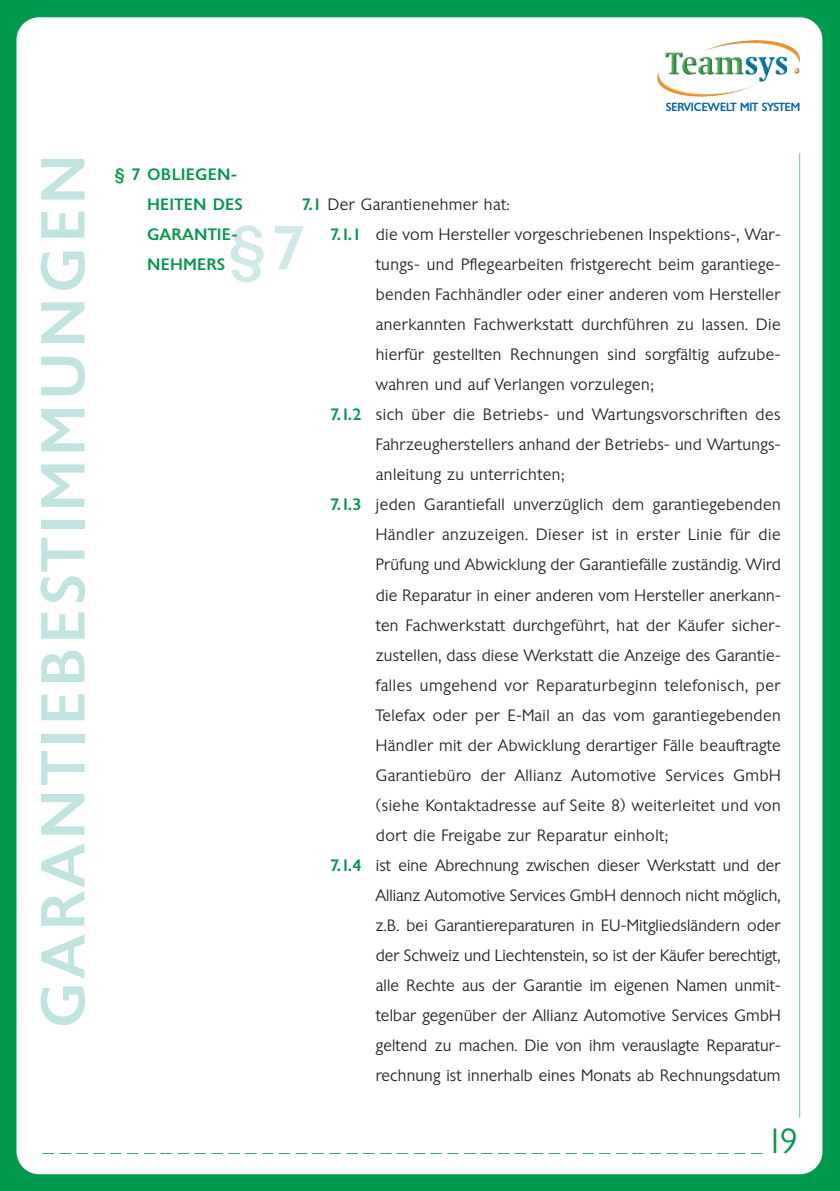
<style>
.page{position:relative;width:840px;height:1191px;background:#fff}
.page>*{position:absolute;margin:0;border:0;box-sizing:border-box;transform-origin:0 0}
.t1{font:500 60px "Chantilly";letter-spacing:.11em;color:#c0e4df}
.t2{font:500 60px "Chantilly";color:#cfeae6}
.t3{font:300 16px "Chantilly";letter-spacing:.025em;color:#231f20}
.t4{font:300 16px "Chantilly";letter-spacing:.005em;color:#231f20}
.t5{font:300 16px "Chantilly";color:#231f20}
.t6{font:500 16px/30px "Chantilly";letter-spacing:.055em;color:#00984a}
.t7{font:500 11.4px "Chantilly";color:#0062a8}
.s1{font-weight:500;color:#00984a}
</style>
<div class="page">
<div style="left:0;top:0;width:839px;height:1191px;background:#00984a"></div>
<div style="left:16px;top:17px;width:806px;height:1157px;background:#fff;border-radius:23px"></div>
<hr style="left:798px;top:153px;width:1px;height:964px;background:#5dc4ba">
<img style="left:657px;top:40px;width:143px;height:57px">
<h1 class="t1" style="left:41px;top:1027px;width:873px;rotate:-90deg">GARANTIEBESTIMMUNGEN</h1>
<p class="t7" style="left:665px;top:103px;width:136px">SERVICEWELT MIT SYSTEM</p>
<p class="t6" style="left:147px;top:162px;width:97px;text-indent:-32px">§ 7 OBLIEGEN-<br>HEITEN DES<br>GARANTIE-<br>NEHMERS</p>
<p class="t3" style="left:302px;top:199px;width:209px"><span class="s1">7.1</span> Der Garantienehmer hat:</p>
<p class="t3" style="left:330px;top:229px;width:451px"><span class="s1">7.1.1</span> die vom Hersteller vorgeschriebenen Inspektions-, War-</p>
<p class="t3" style="left:375px;top:259px;width:406px">tungs- und Pflegearbeiten fristgerecht beim garantiege-</p>
<p class="t3" style="left:375px;top:289px;width:406px">benden Fachhändler oder einer anderen vom Hersteller</p>
<p class="t3" style="left:375px;top:319px;width:406px">anerkannten Fachwerkstatt durchführen zu lassen. Die</p>
<p class="t3" style="left:375px;top:349px;width:406px">hierfür gestellten Rechnungen sind sorgfältig aufzube-</p>
<p class="t3" style="left:375px;top:379px;width:279px">wahren und auf Verlangen vorzulegen;</p>
<p class="t3" style="left:330px;top:409px;width:451px"><span class="s1">7.1.2</span> sich über die Betriebs- und Wartungsvorschriften des</p>
<p class="t3" style="left:375px;top:439px;width:406px">Fahrzeugherstellers anhand der Betriebs- und Wartungs-</p>
<p class="t3" style="left:375px;top:469px;width:190px">anleitung zu unterrichten;</p>
<p class="t3" style="left:330px;top:499px;width:451px"><span class="s1">7.1.3</span> jeden Garantiefall unverzüglich dem garantiegebenden</p>
<p class="t3" style="left:375px;top:529px;width:406px">Händler anzuzeigen. Dieser ist in erster Linie für die</p>
<p class="t3" style="left:375px;top:559px;width:406px">Prüfung und Abwicklung der Garantiefälle zuständig. Wird</p>
<p class="t3" style="left:375px;top:589px;width:406px">die Reparatur in einer anderen vom Hersteller anerkann-</p>
<p class="t3" style="left:375px;top:619px;width:406px">ten Fachwerkstatt durchgeführt, hat der Käufer sicher-</p>
<p class="t3" style="left:375px;top:649px;width:406px">zustellen, dass diese Werkstatt die Anzeige des Garantie-</p>
<p class="t3" style="left:375px;top:679px;width:406px">falles umgehend vor Reparaturbeginn telefonisch, per</p>
<p class="t3" style="left:375px;top:709px;width:406px">Telefax oder per E-Mail an das vom garantiegebenden</p>
<p class="t3" style="left:375px;top:739px;width:406px">Händler mit der Abwicklung derartiger Fälle beauftragte</p>
<p class="t3" style="left:375px;top:769px;width:406px">Garantiebüro der Allianz Automotive Services GmbH</p>
<p class="t3" style="left:375px;top:799px;width:406px">(siehe Kontaktadresse auf Seite 8) weiterleitet und von</p>
<p class="t3" style="left:375px;top:829px;width:293px">dort die Freigabe zur Reparatur einholt;</p>
<p class="t4" style="left:330px;top:859px;width:451px"><span class="s1">7.1.4</span> ist eine Abrechnung zwischen dieser Werkstatt und der</p>
<p class="t4" style="left:375px;top:889px;width:406px">Allianz Automotive Services GmbH dennoch nicht möglich,</p>
<p class="t3" style="left:375px;top:919px;width:406px">z.B. bei Garantiereparaturen in EU-Mitgliedsländern oder</p>
<p class="t5" style="left:375px;top:949px;width:406px">der Schweiz und Liechtenstein, so ist der Käufer berechtigt,</p>
<p class="t3" style="left:375px;top:979px;width:406px">alle Rechte aus der Garantie im eigenen Namen unmit-</p>
<p class="t3" style="left:375px;top:1009px;width:406px">telbar gegenüber der Allianz Automotive Services GmbH</p>
<p class="t3" style="left:375px;top:1039px;width:406px">geltend zu machen. Die von ihm verauslagte Reparatur-</p>
<p class="t3" style="left:375px;top:1069px;width:406px">rechnung ist innerhalb eines Monats ab Rechnungsdatum</p>
<h1 class="t2" style="left:228px;top:226px;width:79px">§7</h1>
</div>
